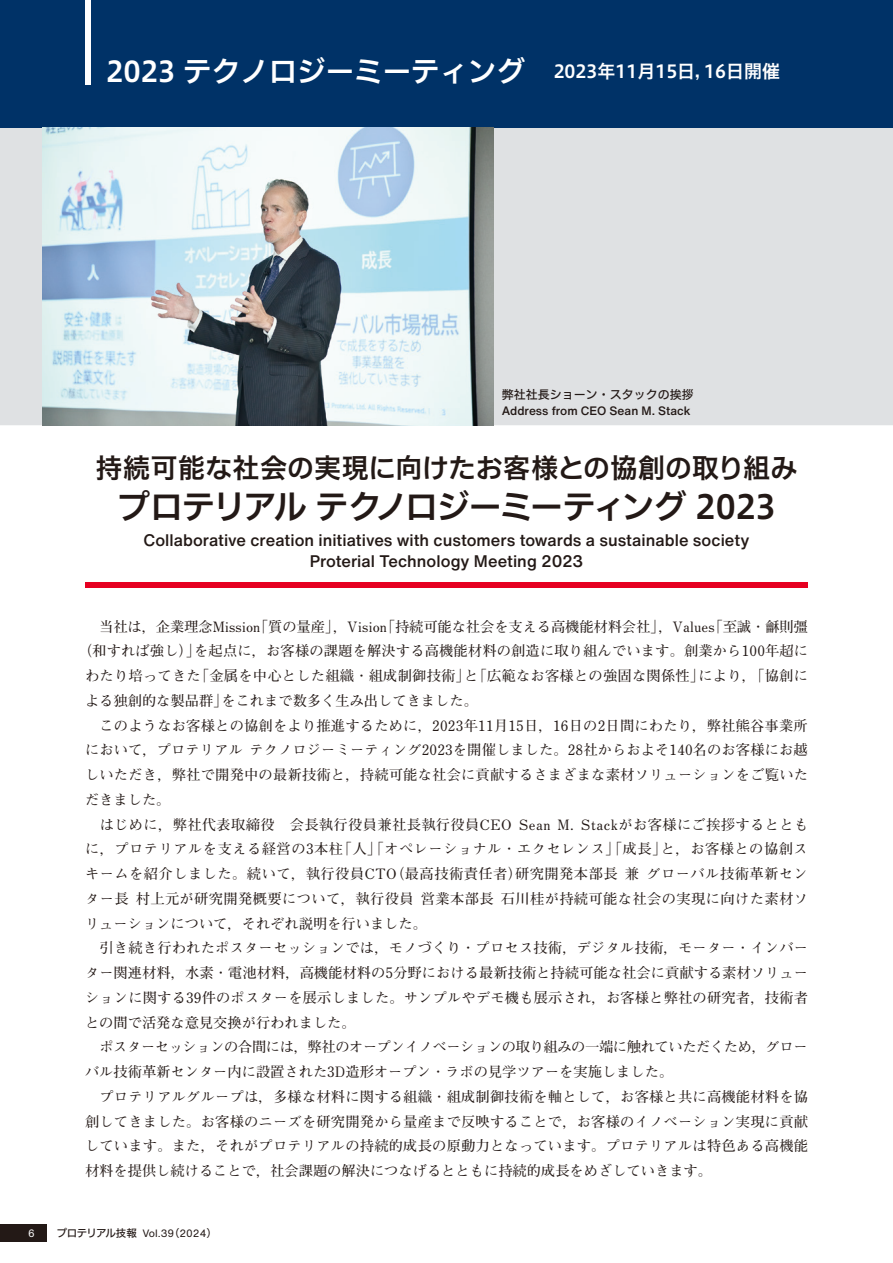
<style>
.page{position:relative;width:893px;height:1263px;background:#fff}
.page>*{position:absolute;margin:0;border:0;box-sizing:border-box;transform-origin:0 0}
.t1{font:33px "Hiragino UD Sans F Std N W6";letter-spacing:-.045em;color:#231916}
.t2{font:28.5px "Hiragino UD Sans F Std N W6";color:#fff}
.t3{font:27px "Hiragino UD Sans F Std N W6";color:#231916}
.t4{font:500 16.5px "Helvetica Now Text";color:#231916}
.t5{font:700 14.25px/24.8px "Futo Min A101 Pro";color:#231916;text-align:justify}
.t6{font:700 14.25px/24.8px "Futo Min A101 Pro";letter-spacing:-.025em;color:#231916}
.RS_キャプションe{font:500 12px "Helvetica Now Text";color:#231916}
.RS_キャプション{font:12px "Hiragino UD Sans F Std N W5";color:#231916}
.t7{font:10.5px "Helvetica Now Text";color:#231916}
.t8{font:10.5px "Helvetica Now Text";color:#fff}
.s1{font-size:18px}
.s2{font-family:"Hiragino UD Sans F Std N W5"}
.s3{font-family:"Hiragino UD Sans F Std N W4"}
</style>
<div class="page">
<div style="left:0;top:128px;width:893px;height:297px;background:#dfe1e3"></div>
<div style="left:0;top:0;width:893px;height:128px;background:#003267"></div>
<div style="left:85px;top:0;width:6px;height:85px;background:#fff"></div>
<div style="left:85px;top:583px;width:723px;height:5px;background:#e60021"></div>
<img style="left:43px;top:128px;width:450px;height:297px">
<div style="left:0;top:1225px;width:47px;height:17px;background:#231916"></div>
<h2 class="t2" style="left:106px;top:49px;width:675px">2023 テクノロジーミーティング　<span class="s1">2023年11月15日，16日開催</span></h2>
<p class="RS_キャプション" style="left:502px;top:386px;width:193px">弊社社長ショーン・スタックの挨拶</p>
<p class="RS_キャプションe" style="left:502px;top:403px;width:190px">Address from CEO Sean M. Stack</p>
<p class="t3" style="left:96px;top:447px;width:703px">持続可能な社会の実現に向けたお客様との協創の取り組み</p>
<p class="t1" style="left:117px;top:481px;width:661px">プロテリアル テクノロジーミーティング 2023</p>
<p class="t4" style="left:143px;top:529px;width:608px">Collaborative creation initiatives with customers towards a sustainable society</p>
<p class="t4" style="left:310px;top:550px;width:275px">Proterial Technology Meeting 2023</p>
<p class="t5" style="left:85px;top:612px;width:724px">　当社は，企業理念Mission「質の量産」，Vision「持続可能な社会を支える高機能材料会社」，Values「至誠・龢則彊</p>
<p class="t5" style="left:78px;top:637px;width:732px">（和すれば強し）」を起点に，お客様の課題を解決する高機能材料の創造に取り組んでいます。創業から100年超に</p>
<p class="t5" style="left:85px;top:662px;width:724px">わたり培ってきた「金属を中心とした組織・組成制御技術」と「広範なお客様との強固な関係性」により，「協創に</p>
<p class="t5" style="left:85px;top:686px;width:394px">よる独創的な製品群」をこれまで数多く生み出してきました。</p>
<p class="t5" style="left:85px;top:711px;width:724px">　このようなお客様との協創をより推進するために，2023年11月15日，16日の2日間にわたり，弊社熊谷事業所において，プロテリアル テクノロジーミーティング2023を開催しました。28社からおよそ140名のお客様にお越しいただき，弊社で開発中の最新技術と，持続可能な社会に貢献するさまざまな素材ソリューションをご覧いただきました。</p>
<p class="t5" style="left:85px;top:810px;width:725px">　はじめに，弊社代表取締役　会長執行役員兼社長執行役員CEO Sean M. Stackがお客様にご挨拶するとともに，プロテリアルを支える経営の3本柱「人」「オペレーショナル・エクセレンス」「成長」と，お客様との協創スキームを紹介しました。続いて，執行役員CTO（最高技術責任者）研究開発本部長 兼 グローバル技術革新センター長 村上元が研究開発概要について，執行役員 営業本部長 石川桂が持続可能な社会の実現に向けた素材ソリューションについて，それぞれ説明を行いました。</p>
<p class="t5" style="left:85px;top:934px;width:725px">　引き続き行われたポスターセッションでは，モノづくり・プロセス技術，デジタル技術，モーター・インバーター関連材料，水素・電池材料，高機能材料の5分野における最新技術と持続可能な社会に貢献する素材ソリューションに関する39件のポスターを展示しました。サンプルやデモ機も展示され，お客様と弊社の研究者，技術者との間で活発な意見交換が行われました。</p>
<p class="t6" style="left:85px;top:1033px;width:724px">　ポスターセッションの合間には，弊社のオープンイノベーションの取り組みの一端に触れていただくため，グローバル技術革新センター内に設置された3D造形オープン・ラボの見学ツアーを実施しました。</p>
<p class="t5" style="left:85px;top:1082px;width:724px">　プロテリアルグループは，多様な材料に関する組織・組成制御技術を軸として，お客様と共に高機能材料を協創してきました。お客様のニーズを研究開発から量産まで反映することで，お客様のイノベーション実現に貢献しています。また，それがプロテリアルの持続的成長の原動力となっています。プロテリアルは特色ある高機能材料を提供し続けることで，社会課題の解決につなげるとともに持続的成長をめざしていきます。</p>
<p class="t8" style="left:28px;top:1226px;width:8px">6</p>
<p class="t7" style="left:57px;top:1226px;width:162px"><span class="s2">プロテリアル技報</span> Vol.39<span class="s3">（</span>2024<span class="s3">）</span></p>
</div>
